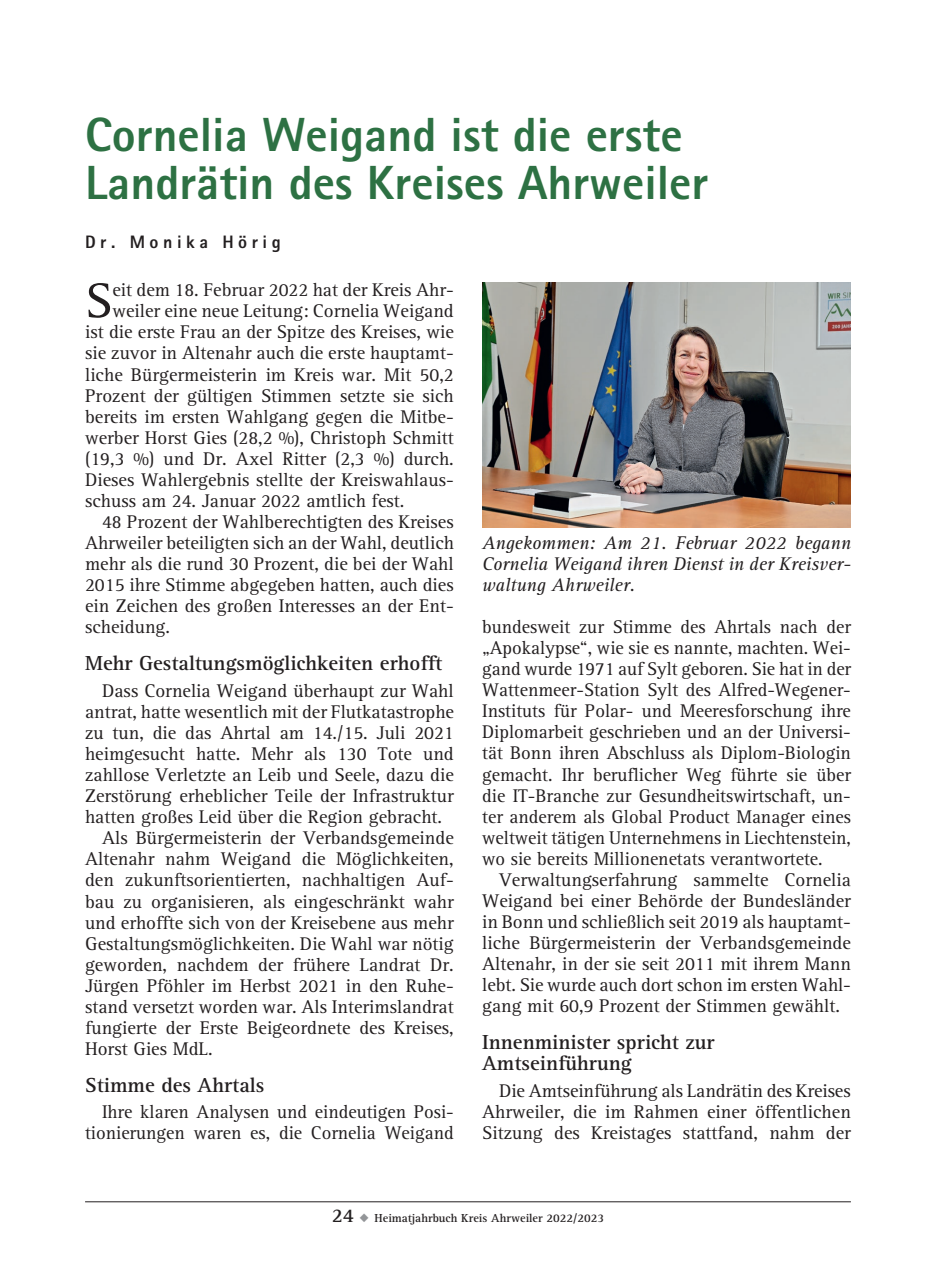
<style>
.page{position:relative;width:936px;height:1276px;background:#fff}
.page>*{position:absolute;margin:0;border:0;box-sizing:border-box;transform-origin:0 0}
.t1{font:50.6px "AT Rotis Serif";color:#231f20}
.t2{font:800 48px/48px "Rotis Sans Serif";color:#2d7143}
.t3{font:700 21px/21px "AT Rotis Serif";color:#231f20}
.t4{font:19px/21px "AT Rotis Serif";color:#231f20;text-align:justify}
.t5{font:italic 19px/21px "AT Rotis Serif";color:#231f20;text-align:justify}
.t6{font:800 18px "Rotis Sans Serif";letter-spacing:.25em;color:#231f20}
.t7{font:700 12px "AT Rotis Serif";color:#231f20}
.s1{font-size:20px}
.s2{color:#939598}
</style>
<div class="page">
<hr style="left:85px;top:1201px;width:765px;height:1px;background:#231f20">
<img style="left:482px;top:283px;width:368px;height:245px">
<h2 class="t2" style="left:85px;top:110px;width:624px">Cornelia Weigand ist die erste<br>Landrätin des Kreises Ahrweiler</h2>
<p class="t6" style="left:85px;top:231px;width:197px">Dr. Monika Hörig</p>
<h1 class="t1" style="left:85px;top:272px;width:29px">S</h1>
<p class="t4" style="left:112px;top:280px;width:343px">eit dem 18. Februar 2022 hat der Kreis Ahr-</p>
<p class="t4" style="left:112px;top:301px;width:343px">weiler eine neue Leitung: Cornelia Weigand</p>
<p class="t4" style="left:85px;top:322px;width:370px">ist die erste Frau an der Spitze des Kreises, wie</p>
<p class="t4" style="left:85px;top:343px;width:370px">sie zuvor in Altenahr auch die erste hauptamt-</p>
<p class="t4" style="left:85px;top:364px;width:370px">liche Bürgermeisterin im Kreis war. Mit 50,2</p>
<p class="t4" style="left:85px;top:385px;width:370px">Prozent der gültigen Stimmen setzte sie sich</p>
<p class="t4" style="left:85px;top:406px;width:370px">bereits im ersten Wahlgang gegen die Mitbe-</p>
<p class="t4" style="left:85px;top:427px;width:370px">werber Horst Gies (28,2 %), Christoph Schmitt</p>
<p class="t4" style="left:85px;top:448px;width:370px">(19,3 %) und Dr. Axel Ritter (2,3 %) durch.</p>
<p class="t4" style="left:85px;top:470px;width:370px">Dieses Wahlergebnis stellte der Kreiswahlaus-</p>
<p class="t4" style="left:85px;top:491px;width:321px">schuss am 24. Januar 2022 amtlich fest.</p>
<p class="t4" style="left:102px;top:512px;width:353px">48 Prozent der Wahlberechtigten des Kreises</p>
<p class="t4" style="left:85px;top:533px;width:370px">Ahrweiler beteiligten sich an der Wahl, deutlich</p>
<p class="t4" style="left:85px;top:554px;width:370px">mehr als die rund 30 Prozent, die bei der Wahl</p>
<p class="t4" style="left:85px;top:575px;width:370px">2015 ihre Stimme abgegeben hatten, auch dies</p>
<p class="t4" style="left:85px;top:596px;width:370px">ein Zeichen des großen Interesses an der Ent-</p>
<p class="t4" style="left:85px;top:617px;width:86px">scheidung.</p>
<p class="t3" style="left:85px;top:653px;width:358px">Mehr Gestaltungsmöglichkeiten erhofft</p>
<p class="t4" style="left:102px;top:680px;width:353px">Dass Cornelia Weigand überhaupt zur Wahl</p>
<p class="t4" style="left:85px;top:701px;width:370px">antrat, hatte wesentlich mit der Flutkatastrophe</p>
<p class="t4" style="left:85px;top:722px;width:370px">zu tun, die das Ahrtal am 14./15. Juli 2021</p>
<p class="t4" style="left:85px;top:744px;width:370px">heimgesucht hatte. Mehr als 130 Tote und</p>
<p class="t4" style="left:85px;top:765px;width:370px">zahllose Verletzte an Leib und Seele, dazu die</p>
<p class="t4" style="left:85px;top:786px;width:370px">Zerstörung erheblicher Teile der Infrastruktur</p>
<p class="t4" style="left:85px;top:807px;width:358px">hatten großes Leid über die Region gebracht.</p>
<p class="t4" style="left:102px;top:828px;width:353px">Als Bürgermeisterin der Verbandsgemeinde</p>
<p class="t4" style="left:85px;top:849px;width:370px">Altenahr nahm Weigand die Möglichkeiten,</p>
<p class="t4" style="left:85px;top:870px;width:370px">den zukunftsorientierten, nachhaltigen Auf-</p>
<p class="t4" style="left:85px;top:891px;width:370px">bau zu organisieren, als eingeschränkt wahr</p>
<p class="t4" style="left:85px;top:912px;width:370px">und erhoffte sich von der Kreisebene aus mehr</p>
<p class="t4" style="left:85px;top:933px;width:370px">Gestaltungsmöglichkeiten. Die Wahl war nötig</p>
<p class="t4" style="left:85px;top:954px;width:370px">geworden, nachdem der frühere Landrat Dr.</p>
<p class="t4" style="left:85px;top:975px;width:370px">Jürgen Pföhler im Herbst 2021 in den Ruhe-</p>
<p class="t4" style="left:85px;top:996px;width:370px">stand versetzt worden war. Als Interimslandrat</p>
<p class="t4" style="left:85px;top:1017px;width:370px">fungierte der Erste Beigeordnete des Kreises,</p>
<p class="t4" style="left:85px;top:1039px;width:129px">Horst Gies MdL.</p>
<p class="t3" style="left:85px;top:1074px;width:181px">Stimme des Ahrtals</p>
<p class="t4" style="left:85px;top:1102px;width:370px;text-align:right">Ihre klaren Analysen und eindeutigen Posi&shy;tionierungen waren es, die Cornelia Weigand</p>
<p class="t5" style="left:482px;top:533px;width:370px">Angekommen: Am 21. Februar 2022 begann Cornelia Weigand ihren Dienst in der Kreisver&shy;waltung Ahrweiler.</p>
<p class="t4" style="left:482px;top:617px;width:370px">bundesweit zur Stimme des Ahrtals nach der „Apokalypse“, wie sie es nannte, machten. Wei&shy;gand wurde 1971 auf Sylt geboren. Sie hat in der Wattenmeer-Station Sylt des Alfred-Wegener-Instituts für Polar- und Meeresforschung ihre Diplomarbeit geschrieben und an der Universi&shy;tät Bonn ihren Abschluss als Diplom-Biologin gemacht. Ihr beruflicher Weg führte sie über die IT-Branche zur Gesundheitswirtschaft, un&shy;ter anderem als Global Product Manager eines weltweit tätigen Unternehmens in Liechtenstein, wo sie bereits Millionenetats verantwortete.</p>
<p class="t4" style="left:482px;top:869px;width:370px;text-indent:17px">Verwaltungserfahrung sammelte Cornelia Weigand bei einer Behörde der Bundesländer in Bonn und schließlich seit 2019 als hauptamt&shy;liche Bürgermeisterin der Verbandsgemeinde Altenahr, in der sie seit 2011 mit ihrem Mann lebt. Sie wurde auch dort schon im ersten Wahl&shy;gang mit 60,9 Prozent der Stimmen gewählt.</p>
<p class="t3" style="left:482px;top:1032px;width:234px">Innenminister spricht zur<br>Amtseinführung</p>
<p class="t4" style="left:482px;top:1080px;width:370px;text-indent:17px">Die Amtseinführung als Landrätin des Kreises Ahrweiler, die im Rahmen einer öffentlichen Sitzung des Kreistages stattfand, nahm der</p>
<p class="t7" style="left:332px;top:1210px;width:274px"><span class="s1">24</span> <span class="s2">◆</span> Heimatjahrbuch Kreis Ahrweiler 2022/2023</p>
</div>
